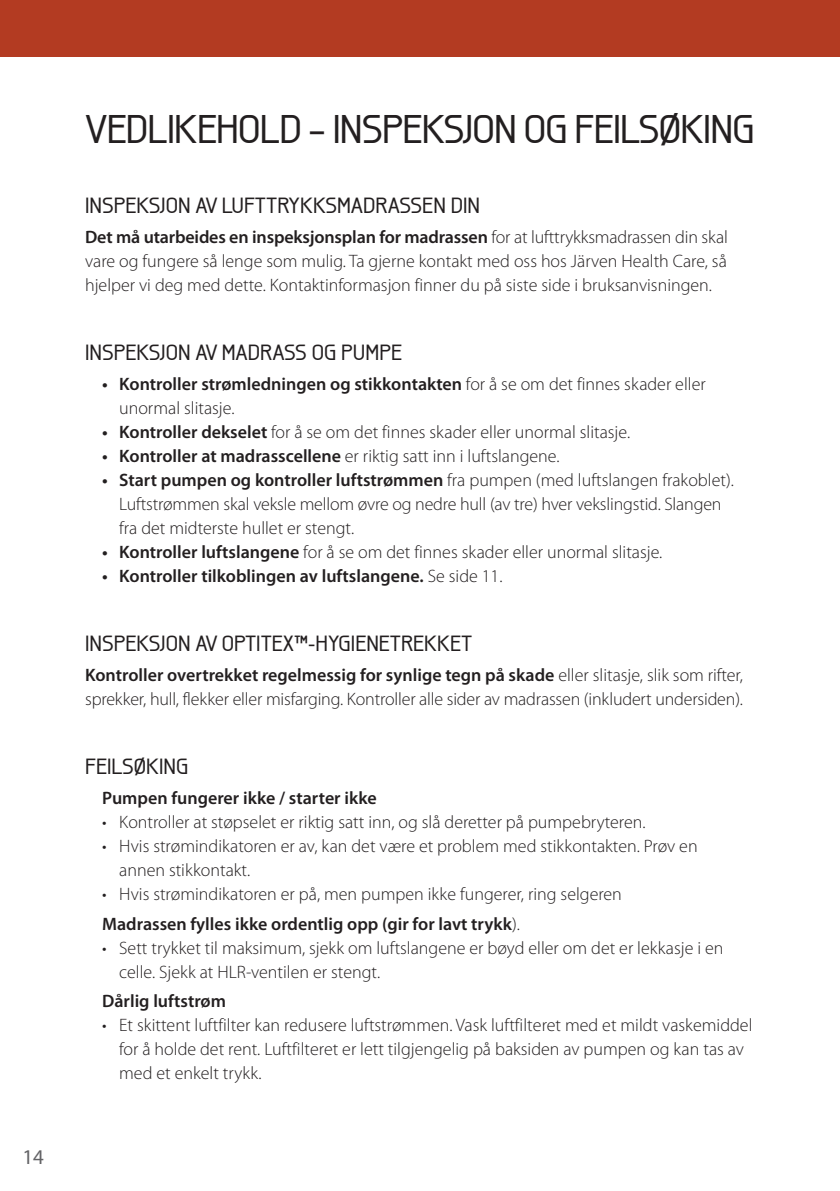
<style>
.page{position:relative;width:840px;height:1191px;background:#fff}
.page>*{position:absolute;margin:0;border:0;box-sizing:border-box;transform-origin:0 0}
.Rubrik{font:500 40px "Galette";letter-spacing:-.02em;color:#231f20}
.Rubrik-2{font:500 22px "Galette";color:#231f20}
.t1{font:21px "Myriad Pro";color:#636366}
.Brödtext{font:300 18px/24px "Myriad Pro";color:#231f20}
.Brödtext-2{font:600 18px "Myriad Pro";color:#231f20}
.s1{font-weight:600}
.s2{font-weight:300}
</style>
<div class="page">
<div style="left:0;top:0;width:839px;height:57px;background:#b33b22"></div>
<p class="t1" style="left:22px;top:1143px;width:23px">14</p>
<p class="Rubrik" style="left:85px;top:105px;width:671px">VEDLIKEHOLD – INSPEKSJON OG FEILSØKING</p>
<p class="Rubrik-2" style="left:85px;top:192px;width:396px">INSPEKSJON AV LUFTTRYKKSMADRASSEN DIN</p>
<p class="Brödtext" style="left:85px;top:225px;width:644px;text-align:justify"><span class="s1">Det må utarbeides en inspeksjonsplan for madrassen</span> for at lufttrykksmadrassen din skal vare og fungere så lenge som mulig. Ta gjerne kontakt med oss hos Järven Health Care, så hjelper vi deg med dette. Kontaktinformasjon finner du på siste side i bruksanvisningen.</p>
<p class="Rubrik-2" style="left:85px;top:339px;width:318px">INSPEKSJON AV MADRASS OG PUMPE</p>
<p class="Brödtext" style="left:119px;top:372px;width:587px;text-indent:-17px"><span class="s1">• Kontroller strømledningen og stikkontakten</span> for å se om det finnes skader eller unormal slitasje.</p>
<p class="Brödtext" style="left:102px;top:420px;width:529px"><span class="s1">• Kontroller dekselet</span> for å se om det finnes skader eller unormal slitasje.</p>
<p class="Brödtext" style="left:102px;top:444px;width:458px"><span class="s1">• Kontroller at madrasscellene</span> er riktig satt inn i luftslangene.</p>
<p class="Brödtext" style="left:119px;top:468px;width:616px;text-indent:-17px"><span class="s1">• Start pumpen og kontroller luftstrømmen</span> fra pumpen (med luftslangen frakoblet).<br>Luftstrømmen skal veksle mellom øvre og nedre hull (av tre) hver vekslingstid. Slangen fra det midterste hullet er stengt.</p>
<p class="Brödtext" style="left:102px;top:540px;width:561px"><span class="s1">• Kontroller luftslangene</span> for å se om det finnes skader eller unormal slitasje.</p>
<p class="Brödtext-2" style="left:102px;top:564px;width:401px">• Kontroller tilkoblingen av luftslangene. <span class="s2">Se side 11.</span></p>
<p class="Rubrik-2" style="left:85px;top:630px;width:388px">INSPEKSJON AV OPTITEX™-HYGIENETREKKET</p>
<p class="Brödtext" style="left:85px;top:663px;width:659px"><span class="s1">Kontroller overtrekket regelmessig for synlige tegn på skade</span> eller slitasje, slik som rifter, sprekker, hull, flekker eller misfarging. Kontroller alle sider av madrassen (inkludert undersiden).</p>
<p class="Rubrik-2" style="left:85px;top:753px;width:105px">FEILSØKING</p>
<p class="Brödtext-2" style="left:102px;top:786px;width:276px">Pumpen fungerer ikke / starter ikke</p>
<p class="Brödtext" style="left:102px;top:810px;width:544px">• Kontroller at støpselet er riktig satt inn, og slå deretter på pumpebryteren.</p>
<p class="Brödtext" style="left:119px;top:834px;width:579px;text-indent:-17px">• Hvis strømindikatoren er av, kan det være et problem med stikkontakten. Prøv en annen stikkontakt.</p>
<p class="Brödtext" style="left:102px;top:882px;width:521px">• Hvis strømindikatoren er på, men pumpen ikke fungerer, ring selgeren</p>
<p class="Brödtext-2" style="left:102px;top:912px;width:419px">Madrassen fylles ikke ordentlig opp (gir for lavt trykk<span class="s2">).</span></p>
<p class="Brödtext" style="left:119px;top:935px;width:605px;text-indent:-17px">• Sett trykket til maksimum, sjekk om luftslangene er bøyd eller om det er lekkasje i en celle. Sjekk at HLR-ventilen er stengt.</p>
<p class="Brödtext-2" style="left:102px;top:989px;width:125px">Dårlig luftstrøm</p>
<p class="Brödtext" style="left:119px;top:1013px;width:634px;text-indent:-17px">• Et skittent luftfilter kan redusere luftstrømmen. Vask luftfilteret med et mildt vaskemiddel for å holde det rent. Luftfilteret er lett tilgjengelig på baksiden av pumpen og kan tas av med et enkelt trykk.</p>
</div>
